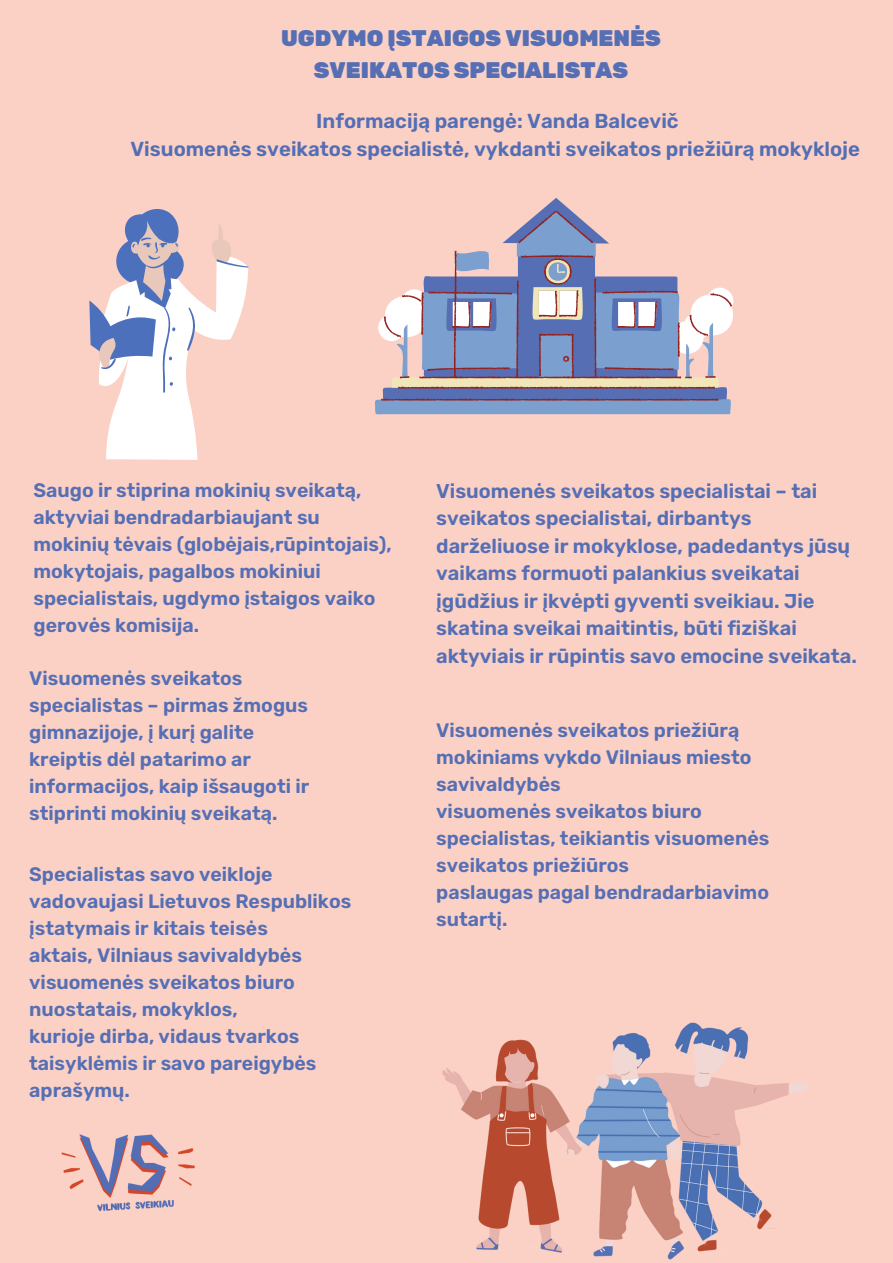
<style>
.page{position:relative;width:893px;height:1263px;background:#fbd1c6}
.page>*{position:absolute;margin:0;border:0;box-sizing:border-box;transform-origin:0 0}
.t1{font:900 22.5px/31.5px "Rubik";color:#566fb4;text-align:center}
.t2{font:600 20.25px/28.1px "Rubik";color:#546eb4;text-align:center}
.t3{font:600 20.02px/27.6px "Rubik";color:#566fb4}
.t4{font:600 19.5px/27px "Rubik";color:#566fb4}
</style>
<div class="page">
<img style="left:61px;top:1134px;width:134px;height:78px">
<img style="left:442px;top:1022px;width:367px;height:238px">
<div style="left:375px;top:399px;width:356px;height:15px;background:#7b9fce"></div>
<svg style="left:381px;top:210px;width:351px;height:191px"></svg>
<svg style="left:89px;top:209px;width:159px;height:251px"></svg>
<p class="t1" style="left:281px;top:23px;width:381px">UGDYMO ĮSTAIGOS VISUOMENĖS<br>SVEIKATOS SPECIALISTAS</p>
<p class="t2" style="left:130px;top:107px;width:731px">Informaciją parengė: Vanda Balcevič<br>Visuomenės sveikatos specialistė, vykdanti sveikatos priežiūrą mokykloje</p>
<p class="t4" style="left:33px;top:477px;width:360px">Saugo ir stiprina mokinių sveikatą, aktyviai bendradarbiaujant su mokinių tėvais (globėjais,rūpintojais), mokytojais, pagalbos mokiniui specialistais, ugdymo įstaigos vaiko gerovės komisija.</p>
<p class="t4" style="left:29px;top:664px;width:281px">Visuomenės sveikatos specialistas – pirmas žmogus gimnazijoje, į kurį galite kreiptis dėl patarimo ar informacijos, kaip išsaugoti ir stiprinti mokinių sveikatą.</p>
<p class="t4" style="left:29px;top:861px;width:323px">Specialistas savo veikloje vadovaujasi Lietuvos Respublikos įstatymais ir kitais teisės<br>aktais, Vilniaus savivaldybės visuomenės sveikatos biuro nuostatais, mokyklos,<br>kurioje dirba, vidaus tvarkos taisyklėmis ir savo pareigybės aprašymų.</p>
<p class="t3" style="left:436px;top:477px;width:422px">Visuomenės sveikatos specialistai – tai sveikatos specialistai, dirbantys darželiuose ir mokyklose, padedantys jūsų vaikams formuoti palankius sveikatai įgūdžius ir įkvėpti gyventi sveikiau. Jie skatina sveikai maitintis, būti fiziškai aktyviais ir rūpintis savo emocine sveikata.</p>
<p class="t4" style="left:436px;top:716px;width:335px">Visuomenės sveikatos priežiūrą mokiniams vykdo Vilniaus miesto savivaldybės<br>visuomenės sveikatos biuro specialistas, teikiantis visuomenės sveikatos priežiūros<br>paslaugas pagal bendradarbiavimo sutartį.</p>
</div>
